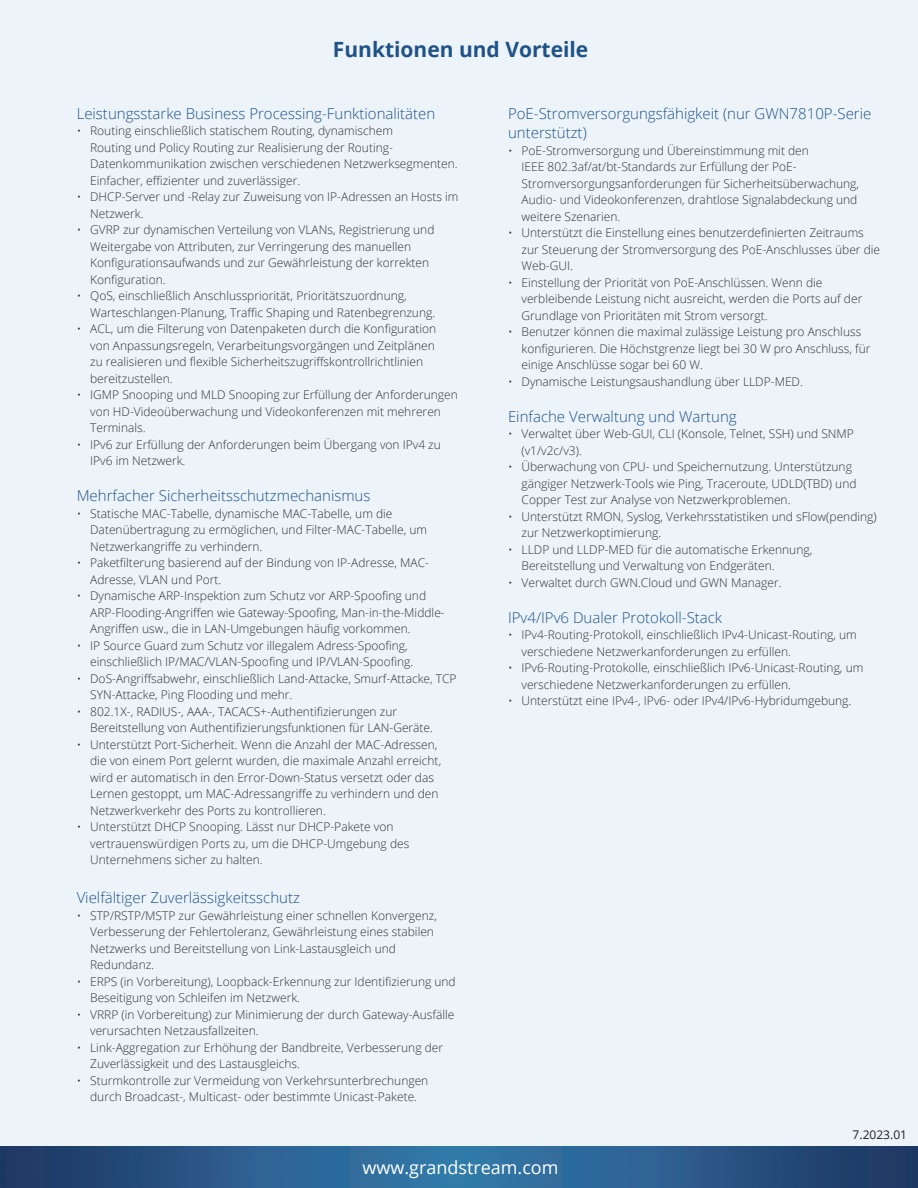
<style>
.page{position:relative;width:918px;height:1188px;background:#fff}
.page>*{position:absolute;margin:0;border:0;box-sizing:border-box;transform-origin:0 0}
.Body{font:700 21px "Open Sans";color:#1f5388}
.t1{font:18px "Open Sans";color:#fff}
.t2{font:300 15px/19.5px "Open Sans";color:#1f5388}
.t3{font:300 12px/16.5px "Open Sans";color:#2f3234}
.t4{font:12px "Open Sans";color:#231f20}
</style>
<div class="page">
<div style="left:0;top:0;width:918px;height:1146px;background:#ecf3f9"></div>
<svg style="left:0;top:1146px;width:918px;height:42px;background:#295988"></svg>
<p class="Body" style="left:333px;top:34px;width:257px">Funktionen und Vorteile</p>
<p class="t2" style="left:77px;top:103px;width:360px">Leistungsstarke Business Processing-Funktionalitäten</p>
<p class="t3" style="left:90px;top:122px;width:369px;text-indent:-14px">• Routing einschließlich statischem Routing, dynamischem<br>Routing und Policy Routing zur Realisierung der Routing-Datenkommunikation zwischen verschiedenen Netzwerksegmenten.<br>Einfacher, effizienter und zuverlässiger.</p>
<p class="t3" style="left:90px;top:188px;width:370px;text-indent:-14px">• DHCP-Server und -Relay zur Zuweisung von IP-Adressen an Hosts im<br>Netzwerk.</p>
<p class="t3" style="left:90px;top:221px;width:346px;text-indent:-14px">• GVRP zur dynamischen Verteilung von VLANs, Registrierung und Weitergabe von Attributen, zur Verringerung des manuellen Konfigurationsaufwands und zur Gewährleistung der korrekten Konfiguration.</p>
<p class="t3" style="left:90px;top:287px;width:347px;text-indent:-14px">• QoS, einschließlich Anschlusspriorität, Prioritätszuordnung,<br>Warteschlangen-Planung, Traffic Shaping und Ratenbegrenzung.</p>
<p class="t3" style="left:90px;top:320px;width:348px;text-indent:-14px">• ACL, um die Filterung von Datenpaketen durch die Konfiguration von Anpassungsregeln, Verarbeitungsvorgängen und Zeitplänen zu realisieren und flexible Sicherheitszugriffskontrollrichtlinien bereitzustellen.</p>
<p class="t3" style="left:90px;top:386px;width:369px;text-indent:-14px">• IGMP Snooping und MLD Snooping zur Erfüllung der Anforderungen von HD-Videoüberwachung und Videokonferenzen mit mehreren<br>Terminals.</p>
<p class="t3" style="left:90px;top:436px;width:352px;text-indent:-14px">• IPv6 zur Erfüllung der Anforderungen beim Übergang von IPv4 zu<br>IPv6 im Netzwerk.</p>
<p class="t2" style="left:77px;top:486px;width:295px">Mehrfacher Sicherheitsschutzmechanismus</p>
<p class="t3" style="left:90px;top:505px;width:338px;text-indent:-14px">• Statische MAC-Tabelle, dynamische MAC-Tabelle, um die<br>Datenübertragung zu ermöglichen, und Filter-MAC-Tabelle, um<br>Netzwerkangriffe zu verhindern.</p>
<p class="t3" style="left:90px;top:554px;width:340px;text-indent:-14px">• Paketfilterung basierend auf der Bindung von IP-Adresse, MAC-<br>Adresse, VLAN und Port.</p>
<p class="t3" style="left:90px;top:587px;width:356px;text-indent:-14px">• Dynamische ARP-Inspektion zum Schutz vor ARP-Spoofing und<br>ARP-Flooding-Angriffen wie Gateway-Spoofing, Man-in-the-Middle-<br>Angriffen usw., die in LAN-Umgebungen häufig vorkommen.</p>
<p class="t3" style="left:90px;top:637px;width:325px;text-indent:-14px">• IP Source Guard zum Schutz vor illegalem Adress-Spoofing, einschließlich IP/MAC/VLAN-Spoofing und IP/VLAN-Spoofing.</p>
<p class="t3" style="left:90px;top:670px;width:368px;text-indent:-14px">• DoS-Angriffsabwehr, einschließlich Land-Attacke, Smurf-Attacke, TCP<br>SYN-Attacke, Ping Flooding und mehr.</p>
<p class="t3" style="left:90px;top:703px;width:344px;text-indent:-14px">• 802.1X-, RADIUS-, AAA-, TACACS+-Authentifizierungen zur<br>Bereitstellung von Authentifizierungsfunktionen für LAN-Geräte.</p>
<p class="t3" style="left:90px;top:736px;width:353px;text-indent:-14px">• Unterstützt Port-Sicherheit. Wenn die Anzahl der MAC-Adressen, die von einem Port gelernt wurden, die maximale Anzahl erreicht, wird er automatisch in den Error-Down-Status versetzt oder das Lernen gestoppt, um MAC-Adressangriffe zu verhindern und den Netzwerkverkehr des Ports zu kontrollieren.</p>
<p class="t3" style="left:90px;top:818px;width:321px;text-indent:-14px">• Unterstützt DHCP Snooping. Lässt nur DHCP-Pakete von vertrauenswürdigen Ports zu, um die DHCP-Umgebung des<br>Unternehmens sicher zu halten.</p>
<p class="t2" style="left:77px;top:888px;width:225px">Vielfältiger Zuverlässigkeitsschutz</p>
<p class="t3" style="left:90px;top:907px;width:348px;text-indent:-14px">• STP/RSTP/MSTP zur Gewährleistung einer schnellen Konvergenz, Verbesserung der Fehlertoleranz, Gewährleistung eines stabilen Netzwerks und Bereitstellung von Link-Lastausgleich und Redundanz.</p>
<p class="t3" style="left:90px;top:973px;width:367px;text-indent:-14px">• ERPS (in Vorbereitung), Loopback-Erkennung zur Identifizierung und<br>Beseitigung von Schleifen im Netzwerk.</p>
<p class="t3" style="left:90px;top:1006px;width:366px;text-indent:-14px">• VRRP (in Vorbereitung) zur Minimierung der durch Gateway-Ausfälle verursachten Netzausfallzeiten.</p>
<p class="t3" style="left:90px;top:1039px;width:355px;text-indent:-14px">• Link-Aggregation zur Erhöhung der Bandbreite, Verbesserung der<br>Zuverlässigkeit und des Lastausgleichs.</p>
<p class="t3" style="left:77px;top:1072px;width:353px;text-align:center">• Sturmkontrolle zur Vermeidung von Verkehrsunterbrechungen durch Broadcast-, Multicast- oder bestimmte Unicast-Pakete.</p>
<p class="t2" style="left:508px;top:103px;width:365px">PoE-Stromversorgungsfähigkeit (nur GWN7810P-Serie unterstützt)</p>
<p class="t3" style="left:522px;top:142px;width:339px;text-indent:-14px">• PoE-Stromversorgung und Übereinstimmung mit den<br>IEEE 802.3af/at/bt-Standards zur Erfüllung der PoE-Stromversorgungsanforderungen für Sicherheitsüberwachung, Audio- und Videokonferenzen, drahtlose Signalabdeckung und weitere Szenarien.</p>
<p class="t3" style="left:522px;top:224px;width:360px;text-indent:-14px">• Unterstützt die Einstellung eines benutzerdefinierten Zeitraums zur Steuerung der Stromversorgung des PoE-Anschlusses über die<br>Web-GUI.</p>
<p class="t3" style="left:522px;top:274px;width:342px;text-indent:-14px">• Einstellung der Priorität von PoE-Anschlüssen. Wenn die verbleibende Leistung nicht ausreicht, werden die Ports auf der<br>Grundlage von Prioritäten mit Strom versorgt.</p>
<p class="t3" style="left:522px;top:323px;width:350px;text-indent:-14px">• Benutzer können die maximal zulässige Leistung pro Anschluss konfigurieren. Die Höchstgrenze liegt bei 30 W pro Anschluss, für einige Anschlüsse sogar bei 60 W.</p>
<p class="t3" style="left:508px;top:373px;width:296px">• Dynamische Leistungsaushandlung über LLDP-MED.</p>
<p class="t2" style="left:508px;top:406px;width:230px">Einfache Verwaltung und Wartung</p>
<p class="t3" style="left:522px;top:425px;width:334px;text-indent:-14px">• Verwaltet über Web-GUI, CLI (Konsole, Telnet, SSH) und SNMP (v1/v2c/v3).</p>
<p class="t3" style="left:522px;top:458px;width:337px;text-indent:-14px">• Überwachung von CPU- und Speichernutzung. Unterstützung gängiger Netzwerk-Tools wie Ping, Traceroute, UDLD(TBD) und<br>Copper Test zur Analyse von Netzwerkproblemen.</p>
<p class="t3" style="left:522px;top:508px;width:357px;text-indent:-14px">• Unterstützt RMON, Syslog, Verkehrsstatistiken und sFlow(pending) zur Netzwerkoptimierung.</p>
<p class="t3" style="left:522px;top:541px;width:292px;text-indent:-14px">• LLDP und LLDP-MED für die automatische Erkennung,<br>Bereitstellung und Verwaltung von Endgeräten.</p>
<p class="t3" style="left:508px;top:574px;width:275px">• Verwaltet durch GWN.Cloud und GWN Manager.</p>
<p class="t2" style="left:508px;top:607px;width:216px">IPv4/IPv6 Dualer Protokoll-Stack</p>
<p class="t3" style="left:522px;top:626px;width:337px;text-indent:-14px">• IPv4-Routing-Protokoll, einschließlich IPv4-Unicast-Routing, um verschiedene Netzwerkanforderungen zu erfüllen.</p>
<p class="t3" style="left:522px;top:659px;width:343px;text-indent:-14px">• IPv6-Routing-Protokolle, einschließlich IPv6-Unicast-Routing, um verschiedene Netzwerkanforderungen zu erfüllen.</p>
<p class="t3" style="left:508px;top:692px;width:345px">• Unterstützt eine IPv4-, IPv6- oder IPv4/IPv6-Hybridumgebung.</p>
<p class="t4" style="left:853px;top:1127px;width:56px">7.2023.01</p>
<p class="t1" style="left:362px;top:1155px;width:198px">www.grandstream.com</p>
</div>
